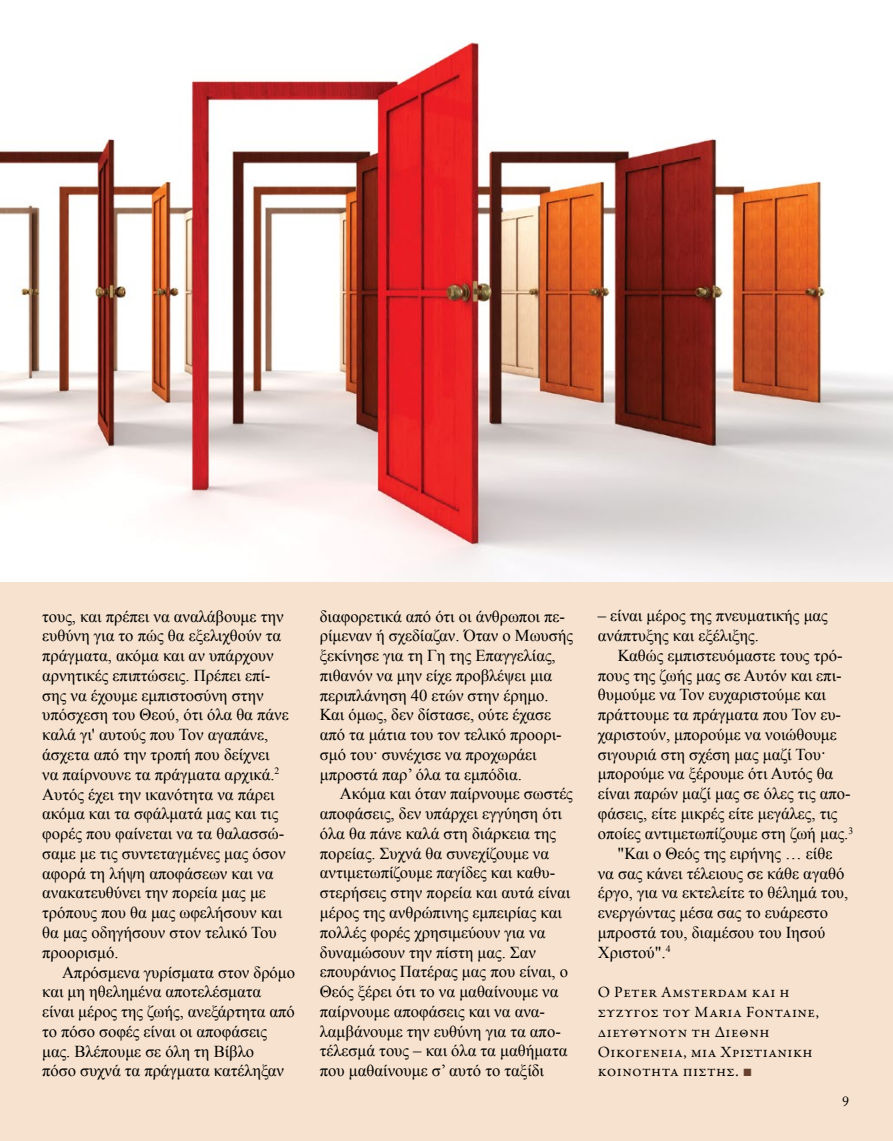
<style>
.page{position:relative;width:893px;height:1141px;background:#fff}
.page>*{position:absolute;margin:0;border:0;box-sizing:border-box;transform-origin:0 0}
.t1{font:16.62px/19.8px "Times New Roman";color:#000}
.t2{font:15.75px/19.8px "Garamond Premr Pro";letter-spacing:.03em;color:#000}
.t3{font:14px "Adobe Caslon Pro";color:#000}
.s1{font-size:17.5px}
.s2{font-family:"Arial";color:#66412f}
</style>
<div class="page">
<img style="left:0;top:41px;width:892px;height:542px">
<div style="left:0;top:583px;width:893px;height:558px;background:#f6e2ce"></div>
<p class="t1" style="left:42px;top:606px;width:248px">τους, και πρέπει να αναλάβουμε την ευθύνη για το πώς θα εξελιχθούν τα πράγματα, ακόμα και αν υπάρχουν αρνητικές επιπτώσεις. Πρέπει επί&shy;σης να έχουμε εμπιστοσύνη στην υπόσχεση του Θεού, ότι όλα θα πάνε καλά γι' αυτούς που Τον αγαπάνε, άσχετα από την τροπή που δείχνει να παίρνουνε τα πράγματα αρχικά.<sup>2<br></sup>Αυτός έχει την ικανότητα να πάρει ακόμα και τα σφάλματά μας και τις φορές που φαίνεται να τα θαλασσώ&shy;σαμε με τις συντεταγμένες μας όσον αφορά τη λήψη αποφάσεων και να ανακατευθύνει την πορεία μας με τρόπους που θα μας ωφελήσουν και θα μας οδηγήσουν στον τελικό Του προορισμό.</p>
<p class="t1" style="left:42px;top:962px;width:254px;text-indent:20px">Απρόσμενα γυρίσματα στον δρόμο και μη ηθελημένα αποτελέσματα είναι μέρος της ζωής, ανεξάρτητα από το πόσο σοφές είναι οι αποφάσεις μας. Βλέπουμε σε όλη τη Βίβλο<br>πόσο συχνά τα πράγματα κατέληξαν</p>
<p class="t1" style="left:320px;top:606px;width:255px">διαφορετικά από ότι οι άνθρωποι πε&shy;ρίμεναν ή σχεδίαζαν. Όταν ο Μωυσής ξεκίνησε για τη Γη της Επαγγελίας, πιθανόν να μην είχε προβλέψει μια περιπλάνηση 40 ετών στην έρημο.<br>Και όμως, δεν δίστασε, ούτε έχασε από τα μάτια του τον τελικό προορι&shy;σμό του· συνέχισε να προχωράει μπροστά παρ’ όλα τα εμπόδια.</p>
<p class="t1" style="left:320px;top:784px;width:254px;text-indent:20px">Ακόμα και όταν παίρνουμε σωστές αποφάσεις, δεν υπάρχει εγγύηση ότι όλα θα πάνε καλά στη διάρκεια της πορείας. Συχνά θα συνεχίζουμε να αντιμετωπίζουμε παγίδες και καθυ&shy;στερήσεις στην πορεία και αυτά είναι μέρος της ανθρώπινης εμπειρίας και πολλές φορές χρησιμεύουν για να δυναμώσουν την πίστη μας. Σαν επουράνιος Πατέρας μας που είναι, ο Θεός ξέρει ότι το να μαθαίνουμε να παίρνουμε αποφάσεις και να ανα&shy;λαμβάνουμε την ευθύνη για τα απο&shy;τέλεσμά τους – και όλα τα μαθήματα που μαθαίνουμε σ’ αυτό το ταξίδι</p>
<p class="t1" style="left:598px;top:606px;width:232px">– είναι μέρος της πνευματικής μας ανάπτυξης και εξέλιξης.</p>
<p class="t1" style="left:618px;top:645px;width:226px">Καθώς εμπιστευόμαστε τους τρό-</p>
<p class="t1" style="left:598px;top:665px;width:245px">πους της ζωής μας σε Αυτόν και επι-</p>
<p class="t1" style="left:598px;top:685px;width:230px">θυμούμε να Τον ευχαριστούμε και</p>
<p class="t1" style="left:598px;top:704px;width:245px">πράττουμε τα πράγματα που Τον ευ-</p>
<p class="t1" style="left:598px;top:724px;width:241px">χαριστούν, μπορούμε να νοιώθουμε</p>
<p class="t1" style="left:598px;top:744px;width:229px">σιγουριά στη σχέση μας μαζί Του·</p>
<p class="t1" style="left:598px;top:764px;width:237px">μπορούμε να ξέρουμε ότι Αυτός θα</p>
<p class="t1" style="left:598px;top:783px;width:254px">είναι παρών μαζί μας σε όλες τις απο-</p>
<p class="t1" style="left:598px;top:803px;width:241px">φάσεις, είτε μικρές είτε μεγάλες, τις</p>
<p class="t1" style="left:598px;top:823px;width:257px">οποίες αντιμετωπίζουμε στη ζωή μας.<sup>3</sup></p>
<p class="t1" style="left:618px;top:843px;width:216px">"Και ο Θεός της ειρήνης … είθε</p>
<p class="t1" style="left:598px;top:863px;width:248px">να σας κάνει τέλειους σε κάθε αγαθό</p>
<p class="t1" style="left:598px;top:883px;width:252px">έργο, για να εκτελείτε το θέλημά του,</p>
<p class="t1" style="left:598px;top:902px;width:232px">ενεργώντας μέσα σας το ευάρεστο</p>
<p class="t1" style="left:598px;top:922px;width:229px">μπροστά του, διαμέσου του Ιησού</p>
<p class="t1" style="left:598px;top:942px;width:74px">Χριστού"<span class="s1">.</span><sup>4</sup></p>
<p class="t2" style="left:598px;top:983px;width:223px">Ο Peter Amsterdam και η σύζυγός του Maria Fontaine, διευθύνουν τη Διεθνή<br>Οικογένεια, μια Χριστιανική κοινότητα πίστης. <span class="s2">■</span></p>
<p class="t3" style="left:842px;top:1093px;width:8px">9</p>
</div>
